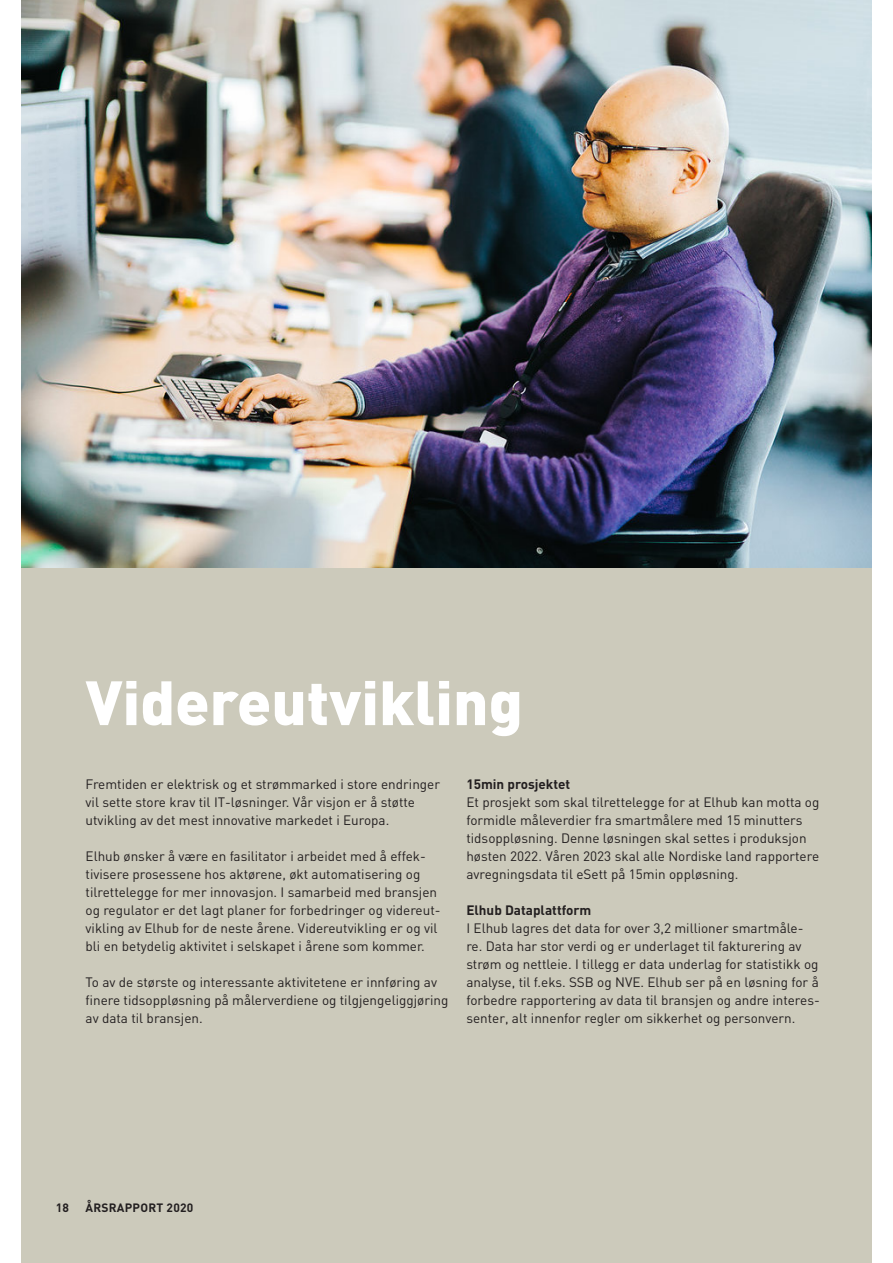
<style>
.page{position:relative;width:893px;height:1263px;background:#fff}
.page>*{position:absolute;margin:0;border:0;box-sizing:border-box;transform-origin:0 0}
.H2-tittel_41_41{font:900 61.5px "DIN";color:#fff}
.P-Brod_9_12{font:13.5px/18px "DIN";color:#231f20}
.H4-mellom_9_12{font:700 13.5px "DIN";color:#231f20}
.t1{font:700 12px "DIN";letter-spacing:.02em;color:#231f20}
</style>
<div class="page">
<div style="left:21px;top:0;width:851px;height:1263px;background:#cccabb"></div>
<img style="left:21px;top:0;width:851px;height:567px">
<h2 class="H2-tittel_41_41" style="left:86px;top:662px;width:439px">Videreutvikling</h2>
<p class="P-Brod_9_12" style="left:86px;top:775px;width:356px">Fremtiden er elektrisk og et strømmarked i store endringer vil sette store krav til IT-løsninger. Vår visjon er å støtte utvikling av det mest innovative markedet i Europa.</p>
<p class="P-Brod_9_12" style="left:86px;top:847px;width:357px">Elhub ønsker å være en fasilitator i arbeidet med å effek&shy;tivisere prosessene hos aktørene, økt automatisering og tilrettelegge for mer innovasjon. I samarbeid med bransjen og regulator er det lagt planer for forbedringer og videreut&shy;vikling av Elhub for de neste årene. Videreutvikling er og vil bli en betydelig aktivitet i selskapet i årene som kommer.</p>
<p class="P-Brod_9_12" style="left:86px;top:973px;width:364px">To av de største og interessante aktivitetene er innføring av finere tidsoppløsning på målerverdiene og tilgjengeliggjøring av data til bransjen.</p>
<h4 class="H4-mellom_9_12" style="left:466px;top:775px;width:105px">15min prosjektet</h4>
<p class="P-Brod_9_12" style="left:466px;top:793px;width:355px">Et prosjekt som skal tilrettelegge for at Elhub kan motta og formidle måleverdier fra smartmålere med 15 minutters tidsoppløsning. Denne løsningen skal settes i produksjon høsten 2022. Våren 2023 skal alle Nordiske land rapportere avregningsdata til eSett på 15min oppløsning.</p>
<h4 class="H4-mellom_9_12" style="left:466px;top:901px;width:127px">Elhub Dataplattform</h4>
<p class="P-Brod_9_12" style="left:466px;top:919px;width:355px">I Elhub lagres det data for over 3,2 millioner smartmåle&shy;re. Data har stor verdi og er underlaget til fakturering av strøm og nettleie. I tillegg er data underlag for statistikk og analyse, til f.eks. SSB og NVE. Elhub ser på en løsning for å forbedre rapportering av data til bransjen og andre interes&shy;senter, alt innenfor regler om sikkerhet og personvern.</p>
<p class="t1" style="left:56px;top:1200px;width:15px">18</p>
<p class="t1" style="left:86px;top:1200px;width:109px">ÅRSRAPPORT 2020</p>
</div>
